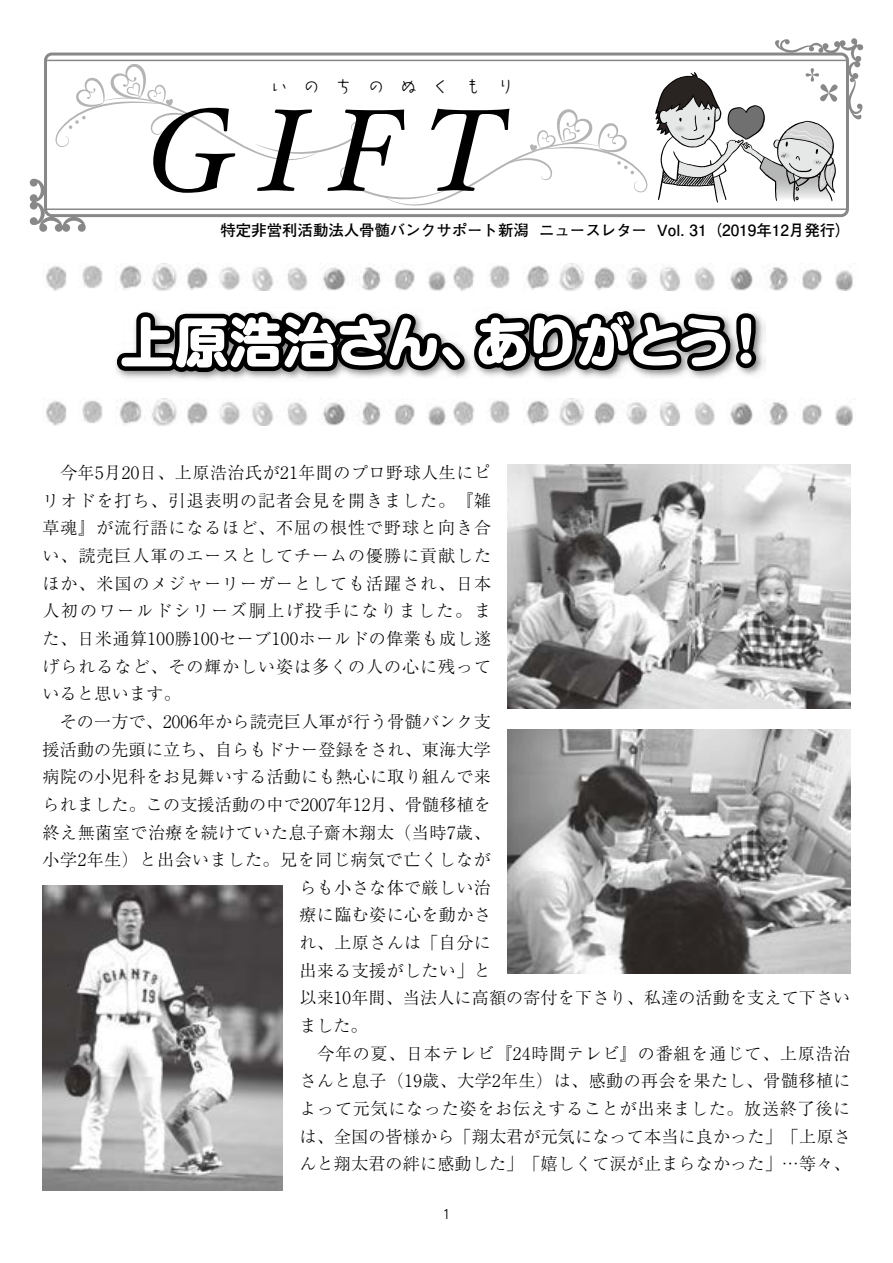
<style>
.page{position:relative;width:893px;height:1263px;background:#fff}
.page>*{position:absolute;margin:0;border:0;box-sizing:border-box;transform-origin:0 0}
.t1{font:italic 117px "Hoefler Text";color:#000}
.t2{font:800 53.1px "Shin M Go Pr 6 N";letter-spacing:-.025em;color:#fff}
.t3{font:300 18px "Haru Gaku Std";letter-spacing:.8em;color:#000}
.t4{font:300 16.95px "Ryumin Pr 6 N";letter-spacing:.03em;color:#000}
.t5{font:300 16.95px "Ryumin Pr 6 N";letter-spacing:.055em;color:#000}
.t6{font:300 16.95px "Ryumin Pr 6 N";letter-spacing:.01em;color:#000}
.t7{font:300 16.95px "Ryumin Pr 6 N";letter-spacing:.105em;color:#000}
.t8{font:700 15.45px "Futo Go B101 Pr 6 N";color:#000}
.t9{font:12.75px "Rodin Pro M";color:#000}
</style>
<div class="page">
<img style="left:46px;top:265px;width:807px;height:25px">
<svg style="left:30px;top:38px;width:833px;height:194px"></svg>
<div style="left:44px;top:53px;width:805px;height:164px;border:3px solid #888;border-radius:6px"></div>
<svg style="left:112px;top:263px;width:649px;height:116px"></svg>
<img style="left:508px;top:729px;width:342px;height:244px">
<img style="left:508px;top:464px;width:342px;height:244px">
<img style="left:46px;top:399px;width:807px;height:26px">
<img style="left:43px;top:885px;width:239px;height:306px">
<p class="t3" style="left:270px;top:77px;width:246px">いのちのぬくもり</p>
<h1 class="t1" style="left:147px;top:81px;width:356px">GIFT</h1>
<p class="t8" style="left:221px;top:218px;width:631px">特定非営利活動法人骨髄バンクサポート新潟 ニュースレター Vol. 31（2019年12月発行）</p>
<h2 class="t2" style="left:120px;top:296px;width:654px">上原浩治さん、ありがとう！</h2>
<p class="t4" style="left:43px;top:459px;width:450px">　今年5月20日、上原浩治氏が21年間のプロ野球人生にピ</p>
<p class="t5" style="left:43px;top:487px;width:450px">リオドを打ち、引退表明の記者会見を開きました。『雑</p>
<p class="t5" style="left:43px;top:515px;width:450px">草魂』が流行語になるほど、不屈の根性で野球と向き合</p>
<p class="t5" style="left:43px;top:542px;width:450px">い、読売巨人軍のエースとしてチームの優勝に貢献した</p>
<p class="t5" style="left:43px;top:570px;width:450px">ほか、米国のメジャーリーガーとしても活躍され、日本</p>
<p class="t7" style="left:43px;top:598px;width:450px">人初のワールドシリーズ胴上げ投手になりました。ま</p>
<p class="t4" style="left:43px;top:625px;width:450px">た、日米通算100勝100セーブ100ホールドの偉業も成し遂</p>
<p class="t5" style="left:43px;top:653px;width:450px">げられるなど、その輝かしい姿は多くの人の心に残って</p>
<p class="t4" style="left:43px;top:681px;width:140px">いると思います。</p>
<p class="t4" style="left:43px;top:708px;width:450px">　その一方で、2006年から読売巨人軍が行う骨髄バンク支</p>
<p class="t4" style="left:43px;top:736px;width:450px">援活動の先頭に立ち、自らもドナー登録をされ、東海大学</p>
<p class="t4" style="left:43px;top:763px;width:450px">病院の小児科をお見舞いする活動にも熱心に取り組んで来</p>
<p class="t4" style="left:43px;top:791px;width:450px">られました。この支援活動の中で2007年12月、骨髄移植を</p>
<p class="t4" style="left:43px;top:819px;width:450px">終え無菌室で治療を続けていた息子齋木翔太（当時7歳、</p>
<p class="t4" style="left:43px;top:846px;width:450px">小学2年生）と出会いました。兄を同じ病気で亡くしなが</p>
<p class="t4" style="left:299px;top:874px;width:193px">らも小さな体で厳しい治</p>
<p class="t4" style="left:299px;top:902px;width:193px">療に臨む姿に心を動かさ</p>
<p class="t4" style="left:299px;top:929px;width:193px">れ、上原さんは「自分に</p>
<p class="t4" style="left:299px;top:957px;width:193px">出来る支援がしたい」と</p>
<p class="t6" style="left:299px;top:985px;width:552px">以来10年間、当法人に高額の寄付を下さり、私達の活動を支えて下さい</p>
<p class="t4" style="left:299px;top:1012px;width:70px">ました。</p>
<p class="t4" style="left:299px;top:1040px;width:552px">　今年の夏、日本テレビ『24時間テレビ』の番組を通じて、上原浩治</p>
<p class="t4" style="left:299px;top:1068px;width:552px">さんと息子（19歳、大学2年生）は、感動の再会を果たし、骨髄移植に</p>
<p class="t4" style="left:299px;top:1095px;width:552px">よって元気になった姿をお伝えすることが出来ました。放送終了後に</p>
<p class="t4" style="left:299px;top:1123px;width:553px">は、全国の皆様から「翔太君が元気になって本当に良かった」「上原さ</p>
<p class="t4" style="left:299px;top:1150px;width:553px">んと翔太君の絆に感動した」「嬉しくて涙が止まらなかった」…等々、</p>
<p class="t9" style="left:442px;top:1206px;width:10px">1</p>
</div>
